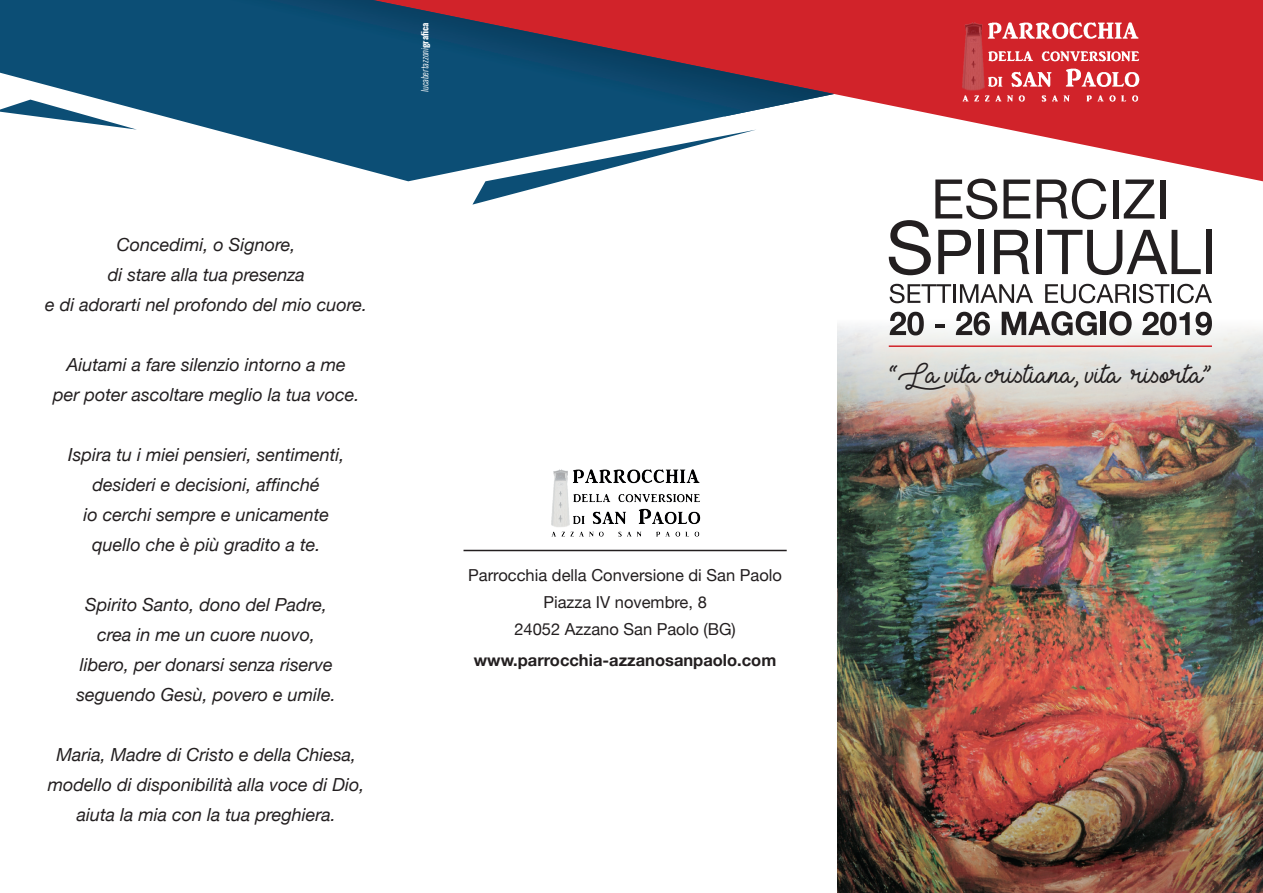
<style>
.page{position:relative;width:1263px;height:893px;background:#fff}
.page>*{position:absolute;margin:0;border:0;box-sizing:border-box;transform-origin:0 0}
.t1{font:27px "Lieto Me";color:#231f20}
.t2{font:italic 18px/30px "Helvetica Neue";color:#231f20;text-align:center}
.t3{font:16.5px/27px "Helvetica Neue";color:#231f20;text-align:center}
.t4{font:700 16.5px "Helvetica Neue";color:#231f20}
.t5{font:italic 300 9px "Oswald";color:#fff}
.s1{font-weight:700;font-style:normal}
</style>
<div class="page">
<svg style="left:0;top:0;width:373px;height:172px;fill:#0c4e75"></svg>
<div style="left:230px;top:0;width:143px;height:116px;background:#0c4e75"></div>
<img style="left:373px;top:0;width:890px;height:181px">
<svg style="left:0;top:100px;width:137px;height:30px"></svg>
<svg style="left:472px;top:130px;width:284px;height:75px"></svg>
<img style="left:838px;top:459px;width:425px;height:434px">
<img style="left:838px;top:298px;width:425px;height:161px">
<img style="left:551px;top:469px;width:149px;height:68px">
<hr style="left:463px;top:550px;width:324px;height:1px;background:#231f20">
<hr style="left:889px;top:345px;width:323px;height:2px;background:#d1232a">
<svg style="left:1037px;top:179px;width:69px;height:40px"></svg>
<div style="left:1113px;top:180px;width:5px;height:38px;background:#231f20"></div>
<svg style="left:1124px;top:180px;width:30px;height:38px"></svg>
<div style="left:1160px;top:180px;width:5px;height:38px;background:#231f20"></div>
<svg style="left:889px;top:179px;width:141px;height:96px"></svg>
<div style="left:1036px;top:230px;width:6px;height:44px;background:#231f20"></div>
<svg style="left:1047px;top:230px;width:154px;height:45px"></svg>
<div style="left:1206px;top:230px;width:6px;height:44px;background:#231f20"></div>
<svg style="left:890px;top:284px;width:61px;height:19px"></svg>
<hr style="left:953px;top:284px;width:3px;height:19px;background:#231f20">
<svg style="left:960px;top:284px;width:73px;height:19px"></svg>
<svg style="left:1045px;top:284px;width:85px;height:19px"></svg>
<hr style="left:1133px;top:284px;width:3px;height:19px;background:#231f20">
<svg style="left:1139px;top:284px;width:30px;height:19px"></svg>
<hr style="left:1171px;top:284px;width:3px;height:19px;background:#231f20">
<svg style="left:1177px;top:284px;width:35px;height:19px"></svg>
<svg style="left:890px;top:312px;width:34px;height:23px"></svg>
<svg style="left:935px;top:324px;width:9px;height:4px"></svg>
<svg style="left:956px;top:312px;width:34px;height:23px"></svg>
<svg style="left:1002px;top:311px;width:95px;height:25px"></svg>
<div style="left:1101px;top:312px;width:5px;height:23px;background:#231f20"></div>
<svg style="left:1109px;top:311px;width:23px;height:25px"></svg>
<svg style="left:1142px;top:312px;width:70px;height:23px"></svg>
<img style="left:961px;top:21px;width:178px;height:82px">
<p class="t5" style="left:419px;top:92px;width:71px;rotate:-90deg">lucabertazzoni<span class="s1">grafica</span></p>
<p class="t2" style="left:45px;top:229px;width:324px">Concedimi, o Signore,<br>di stare alla tua presenza<br>e di adorarti nel profondo del mio cuore.</p>
<p class="t2" style="left:53px;top:349px;width:308px">Aiutami a fare silenzio intorno a me per poter ascoltare meglio la tua voce.</p>
<p class="t2" style="left:68px;top:439px;width:278px">Ispira tu i miei pensieri, sentimenti, desideri e decisioni, affinché<br>io cerchi sempre e unicamente quello che è più gradito a te.</p>
<p class="t2" style="left:77px;top:589px;width:261px">Spirito Santo, dono del Padre, crea in me un cuore nuovo, libero, per donarsi senza riserve seguendo Gesù, povero e umile.</p>
<p class="t2" style="left:48px;top:739px;width:318px">Maria, Madre di Cristo e della Chiesa, modello di disponibilità alla voce di Dio, aiuta la mia con la tua preghiera.</p>
<p class="t3" style="left:468px;top:560px;width:315px">Parrocchia della Conversione di San Paolo<br>Piazza IV novembre, 8<br>24052 Azzano San Paolo (BG)</p>
<p class="t4" style="left:474px;top:649px;width:304px">www.parrocchia-azzanosanpaolo.com</p>
<h1 class="t1" style="left:889px;top:358px;width:325px">“La vita cristiana, vita risorta”</h1>
</div>
